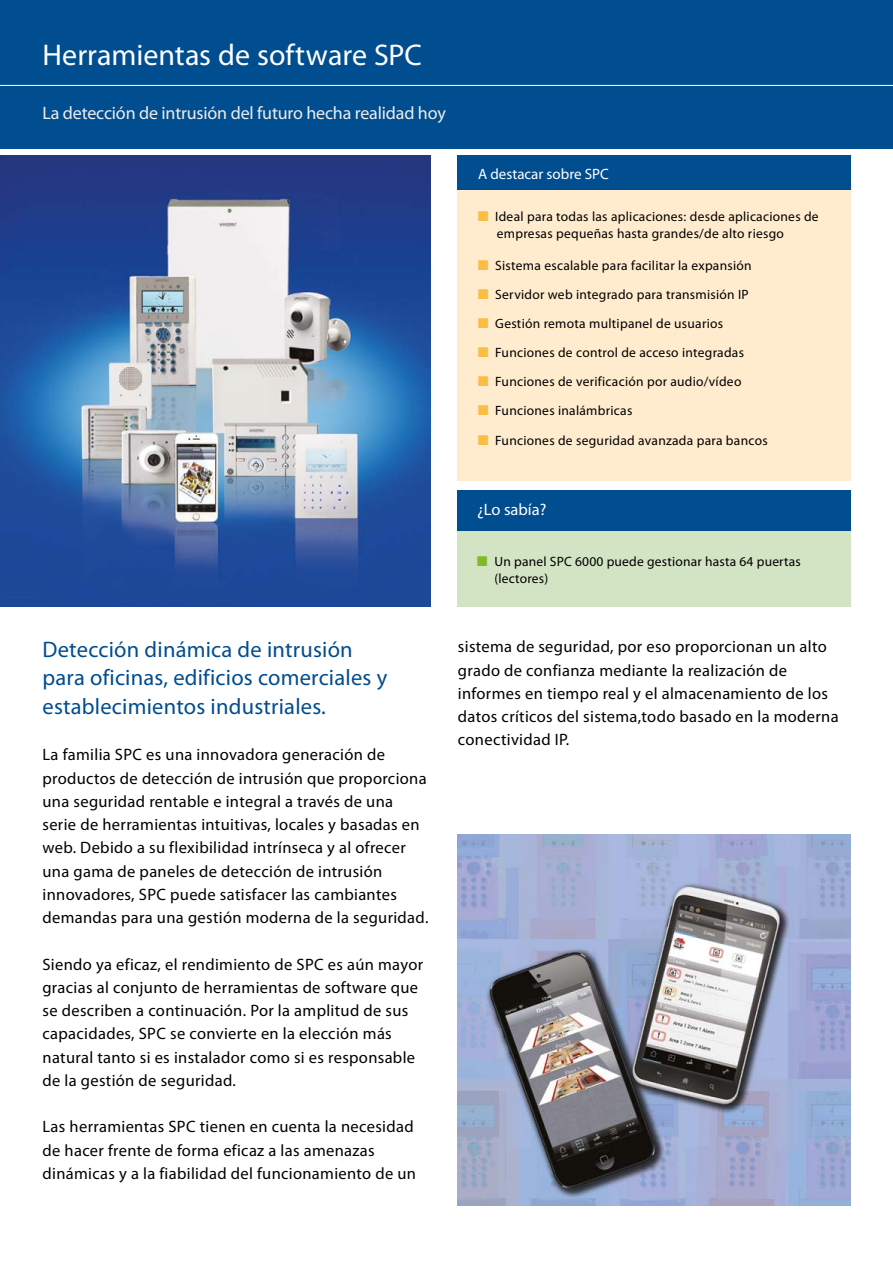
<style>
.page{position:relative;width:893px;height:1263px;background:#fff}
.page>*{position:absolute;margin:0;border:0;box-sizing:border-box;transform-origin:0 0}
.t1{font:30px "Myriad Pro";color:#fff}
.t2{font:22.5px/28.5px "Myriad Pro";letter-spacing:.01em;color:#004d8f}
.t3{font:18px "Myriad Pro";letter-spacing:-.01em;color:#ededed}
.t4{font:16.5px/23.2px "Myriad Pro";letter-spacing:.02em;color:#000}
.t5{font:16.5px "Myriad Pro";color:#fff}
.t6{font:15px "Myriad Pro";color:#fff}
.t7{font:13.5px/29px "Myriad Pro";letter-spacing:.02em;color:#000}
.s1{font-family:"Monotype Sorts";color:#fbbc43}
.s2{font-family:"Monotype Sorts";color:#80ba27}
</style>
<div class="page">
<div style="left:0;top:0;width:893px;height:149px;background:#004d8f"></div>
<div style="left:457px;top:155px;width:393px;height:35px;background:#004d8f"></div>
<div style="left:457px;top:190px;width:393px;height:291px;background:#ffebcd"></div>
<img style="left:0;top:155px;width:430px;height:452px">
<div style="left:457px;top:490px;width:393px;height:43px;background:#004d8f"></div>
<div style="left:457px;top:531px;width:393px;height:76px;background:#d2e4c4"></div>
<img style="left:458px;top:835px;width:392px;height:371px">
<hr style="left:0;top:85px;width:893px;height:1px;background:#fff">
<h1 class="t1" style="left:43px;top:36px;width:381px">Herramientas de software SPC</h1>
<p class="t3" style="left:43px;top:102px;width:405px">La detección de intrusión del futuro hecha realidad hoy</p>
<p class="t6" style="left:478px;top:164px;width:132px">A destacar sobre SPC</p>
<p class="t7" style="left:497px;top:208px;width:323px;line-height:16.2px;text-indent:-19px"><span class="s1">N</span> Ideal para todas las aplicaciones: desde aplicaciones de empresas pequeñas hasta grandes/de alto riesgo</p>
<p class="t7" style="left:478px;top:251px;width:275px"><span class="s1">N</span> Sistema escalable para facilitar la expansión <span class="s1">N</span> Servidor web integrado para transmisión IP <span class="s1">N</span> Gestión remota multipanel de usuarios<br><span class="s1">N</span> Funciones de control de acceso integradas <span class="s1">N</span> Funciones de verificación por audio/vídeo <span class="s1">N</span> Funciones inalámbricas</p>
<p class="t7" style="left:478px;top:426px;width:291px"><span class="s1">N</span> Funciones de seguridad avanzada para bancos</p>
<p class="t5" style="left:477px;top:499px;width:71px">¿Lo sabía?</p>
<p class="t7" style="left:494px;top:553px;width:308px;line-height:17px;text-indent:-17px"><span class="s2">N</span> Un panel SPC 6000 puede gestionar hasta 64 puertas (lectores)</p>
<h2 class="t2" style="left:43px;top:635px;width:346px">Detección dinámica de intrusión para oficinas, edificios comerciales y establecimientos industriales.</h2>
<p class="t4" style="left:43px;top:743px;width:387px">La familia SPC es una innovadora generación de productos de detección de intrusión que proporciona una seguridad rentable e integral a través de una serie de herramientas intuitivas, locales y basadas en web. Debido a su flexibilidad intrínseca y al ofrecer una gama de paneles de detección de intrusión innovadores, SPC puede satisfacer las cambiantes demandas para una gestión moderna de la seguridad.</p>
<p class="t4" style="left:43px;top:952px;width:382px">Siendo ya eficaz, el rendimiento de SPC es aún mayor gracias al conjunto de herramientas de software que se describen a continuación. Por la amplitud de sus capacidades, SPC se convierte en la elección más natural tanto si es instalador como si es responsable de la gestión de seguridad.</p>
<p class="t4" style="left:43px;top:1115px;width:375px">Las herramientas SPC tienen en cuenta la necesidad de hacer frente de forma eficaz a las amenazas dinámicas y a la fiabilidad del funcionamiento de un</p>
<p class="t4" style="left:458px;top:635px;width:382px">sistema de seguridad, por eso proporcionan un alto grado de confianza mediante la realización de informes en tiempo real y el almacenamiento de los datos críticos del sistema,todo basado en la moderna conectividad IP.</p>
</div>
